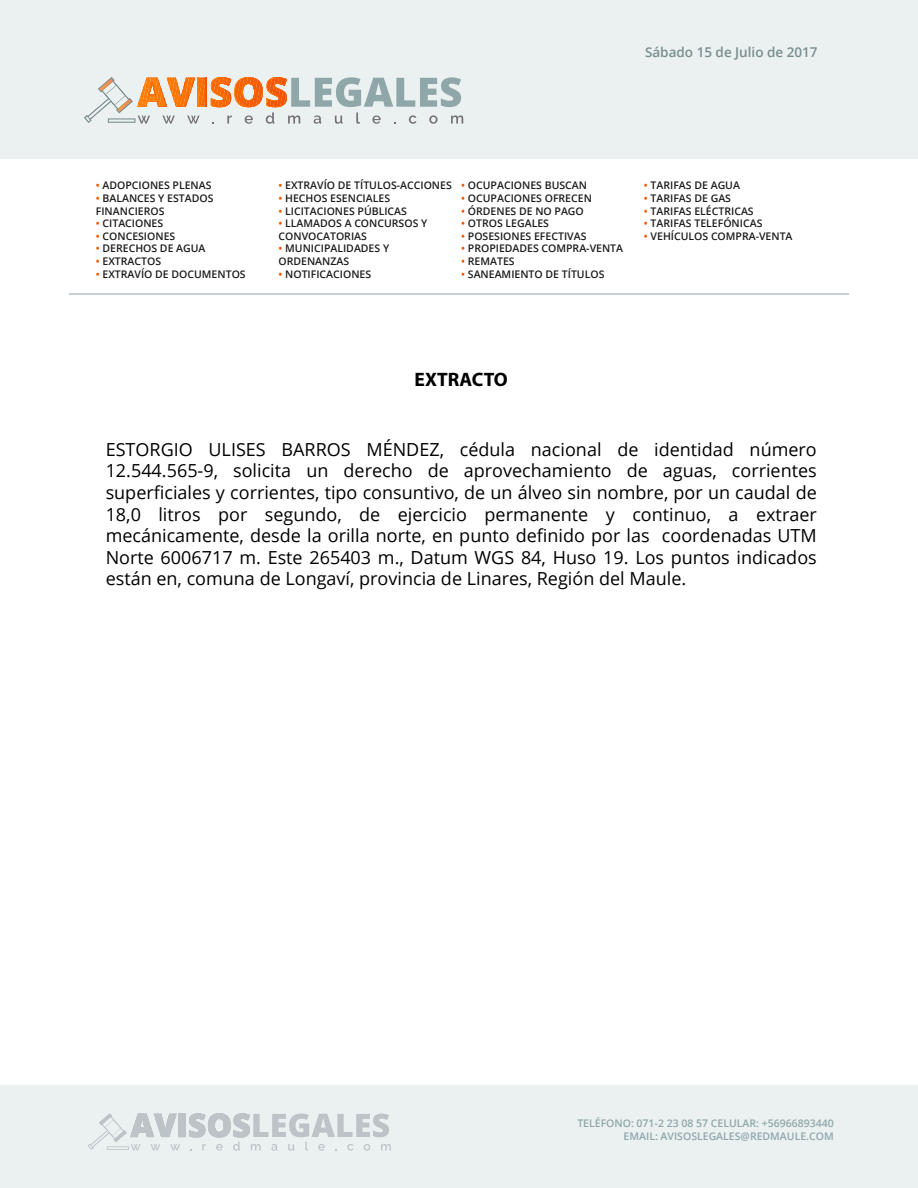
<style>
.page{position:relative;width:918px;height:1188px;background:#fff}
.page>*{position:absolute;margin:0;border:0;box-sizing:border-box;transform-origin:0 0}
.t1{font:700 19.5px "Myriad Pro";color:#000}
.t2{font:18px/21.6px "Open Sans";color:#000;text-align:justify}
.t3{font:600 13.5px "Open Sans";color:#7a8d8e}
.t4{font:600 10.5px/12.6px "Open Sans";color:#1b1b1b}
.t5{font:600 10.5px/12.6px "Open Sans";color:#8fa7a8;text-align:right}
.s1{color:#f25300}
</style>
<div class="page">
<div style="left:0;top:0;width:918px;height:159px;background:#ebf0f1"></div>
<svg style="left:84px;top:77px;width:379px;height:47px"></svg>
<svg style="left:108px;top:118px;width:27px;height:5px"></svg>
<div style="left:0;top:1086px;width:918px;height:102px;background:#ebf0f1"></div>
<svg style="left:88px;top:1113px;width:303px;height:38px"></svg>
<svg style="left:107px;top:1146px;width:22px;height:4px"></svg>
<hr style="left:69px;top:294px;width:780px;height:1px;background:#8fa7a8">
<p class="t3" style="left:645px;top:43px;width:174px">Sábado 15 de Julio de 2017</p>
<p class="t4" style="left:96px;top:179px;width:117px"><span class="s1">•</span> ADOPCIONES PLENAS</p>
<p class="t4" style="left:96px;top:192px;width:119px"><span class="s1">•</span> BALANCES Y ESTADOS<br>FINANCIEROS</p>
<p class="t4" style="left:96px;top:217px;width:69px"><span class="s1">•</span> CITACIONES</p>
<p class="t4" style="left:96px;top:230px;width:81px"><span class="s1">•</span> CONCESIONES</p>
<p class="t4" style="left:96px;top:242px;width:111px"><span class="s1">•</span> DERECHOS DE AGUA</p>
<p class="t4" style="left:96px;top:255px;width:67px"><span class="s1">•</span> EXTRACTOS</p>
<p class="t4" style="left:96px;top:267px;width:151px"><span class="s1">•</span> EXTRAVÍO DE DOCUMENTOS</p>
<p class="t4" style="left:279px;top:179px;width:175px"><span class="s1">•</span> EXTRAVÍO DE TÍTULOS-ACCIONES</p>
<p class="t4" style="left:279px;top:192px;width:113px"><span class="s1">•</span> HECHOS ESENCIALES</p>
<p class="t4" style="left:279px;top:204px;width:130px"><span class="s1">•</span> LICITACIONES PÚBLICAS</p>
<p class="t4" style="left:279px;top:217px;width:150px"><span class="s1">•</span> LLAMADOS A CONCURSOS Y<br>CONVOCATORIAS</p>
<p class="t4" style="left:279px;top:242px;width:112px"><span class="s1">•</span> MUNICIPALIDADES Y<br>ORDENANZAS</p>
<p class="t4" style="left:279px;top:267px;width:94px"><span class="s1">•</span> NOTIFICACIONES</p>
<p class="t4" style="left:461px;top:179px;width:127px"><span class="s1">•</span> OCUPACIONES BUSCAN</p>
<p class="t4" style="left:461px;top:192px;width:132px"><span class="s1">•</span> OCUPACIONES OFRECEN</p>
<p class="t4" style="left:461px;top:204px;width:124px"><span class="s1">•</span> ÓRDENES DE NO PAGO</p>
<p class="t4" style="left:461px;top:217px;width:89px"><span class="s1">•</span> OTROS LEGALES</p>
<p class="t4" style="left:461px;top:230px;width:127px"><span class="s1">•</span> POSESIONES EFECTIVAS</p>
<p class="t4" style="left:461px;top:242px;width:163px"><span class="s1">•</span> PROPIEDADES COMPRA-VENTA</p>
<p class="t4" style="left:461px;top:255px;width:55px"><span class="s1">•</span> REMATES</p>
<p class="t4" style="left:461px;top:267px;width:145px"><span class="s1">•</span> SANEAMIENTO DE TÍTULOS</p>
<p class="t4" style="left:644px;top:179px;width:98px"><span class="s1">•</span> TARIFAS DE AGUA</p>
<p class="t4" style="left:644px;top:192px;width:89px"><span class="s1">•</span> TARIFAS DE GAS</p>
<p class="t4" style="left:644px;top:204px;width:111px"><span class="s1">•</span> TARIFAS ELÉCTRICAS</p>
<p class="t4" style="left:644px;top:217px;width:120px"><span class="s1">•</span> TARIFAS TELEFÓNICAS</p>
<p class="t4" style="left:644px;top:230px;width:150px"><span class="s1">•</span> VEHÍCULOS COMPRA-VENTA</p>
<h1 class="t1" style="left:415px;top:367px;width:95px">EXTRACTO</h1>
<p class="t2" style="left:106px;top:438px;width:713px">ESTORGIO ULISES BARROS MÉNDEZ, cédula nacional de identidad número 12.544.565-9, solicita un derecho de aprovechamiento de aguas, corrientes superficiales y corrientes, tipo consuntivo, de un álveo sin nombre, por un caudal de 18,0 litros por segundo, de ejercicio permanente y continuo, a extraer mecánicamente, desde la orilla norte, en punto definido por las coordenadas UTM Norte 6006717 m. Este 265403 m., Datum WGS 84, Huso 19. Los puntos indicados están en, comuna de Longaví, provincia de Linares, Región del Maule.</p>
<p class="t5" style="left:577px;top:1117px;width:258px">TELÉFONO: 071-2 23 08 57 CELULAR: +56966893440<br>EMAIL: AVISOSLEGALES@REDMAULE.COM</p>
</div>
